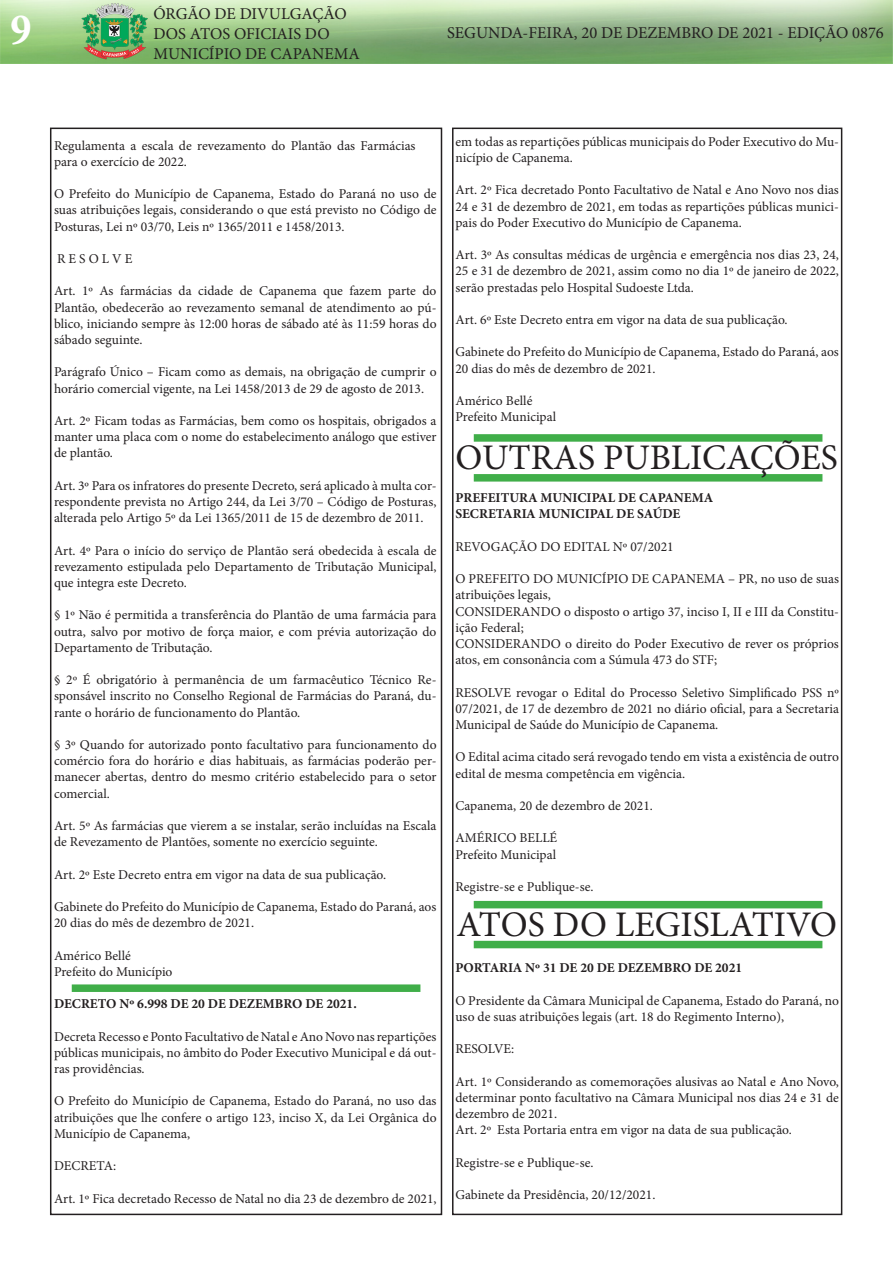
<style>
.page{position:relative;width:893px;height:1263px;background:#fff}
.page>*{position:absolute;margin:0;border:0;box-sizing:border-box;transform-origin:0 0}
.t1{font:700 condensed 45px "Minion Pro";color:#fff}
.t2{font:36px "Minion Pro";color:#231f20}
.t3{font:16.5px/19.8px "Minion Pro";color:#231f20}
.t4{font:13.5px/16.2px "Minion Pro";color:#231f20;text-align:justify}
.t5{font:700 13.5px "Minion Pro";color:#231f20}
</style>
<div class="page">
<div style="left:50px;top:128px;width:392px;height:1087px;border:2px solid #231f20"></div>
<img style="left:0;top:0;width:893px;height:64px">
<div style="left:452px;top:128px;width:390px;height:1087px;border:2px solid #231f20"></div>
<div style="left:72px;top:984px;width:348px;height:8px;background:#40ae49"></div>
<div style="left:474px;top:434px;width:348px;height:8px;background:#40ae49"></div>
<div style="left:474px;top:474px;width:348px;height:8px;background:#40ae49"></div>
<div style="left:474px;top:901px;width:348px;height:7px;background:#40ae49"></div>
<div style="left:474px;top:941px;width:348px;height:7px;background:#40ae49"></div>
<h1 class="t1" style="left:11px;top:-1px;width:22px">9</h1>
<p class="t3" style="left:153px;top:4px;width:208px">ÓRGÃO DE DIVULGAÇÃO<br>DOS ATOS OFICIAIS DO<br>MUNICÍPIO DE CAPANEMA</p>
<p class="t3" style="left:447px;top:23px;width:438px">SEGUNDA-FEIRA, 20 DE DEZEMBRO DE 2021 - EDIÇÃO 0876</p>
<p class="t4" style="left:54px;top:137px;width:363px">Regulamenta a escala de revezamento do Plantão das Farmácias para o exercício de 2022.</p>
<p class="t4" style="left:54px;top:186px;width:384px">O Prefeito do Município de Capanema, Estado do Paraná no uso de suas atribuições legais, considerando o que está previsto no Código de Posturas, Lei nº 03/70, Leis nº 1365/2011 e 1458/2013.</p>
<p class="t4" style="left:57px;top:251px;width:77px">R E S O L V E</p>
<p class="t4" style="left:54px;top:283px;width:384px">Art. 1º As farmácias da cidade de Capanema que fazem parte do Plantão, obedecerão ao revezamento semanal de atendimento ao pú&shy;blico, iniciando sempre às 12:00 horas de sábado até às 11:59 horas do sábado seguinte.</p>
<p class="t4" style="left:54px;top:364px;width:384px">Parágrafo Único – Ficam como as demais, na obrigação de cumprir o horário comercial vigente, na Lei 1458/2013 de 29 de agosto de 2013.</p>
<p class="t4" style="left:54px;top:413px;width:384px">Art. 2º Ficam todas as Farmácias, bem como os hospitais, obrigados a manter uma placa com o nome do estabelecimento análogo que estiver de plantão.</p>
<p class="t4" style="left:54px;top:477px;width:384px">Art. 3º Para os infratores do presente Decreto, será aplicado à multa cor&shy;respondente prevista no Artigo 244, da Lei 3/70 – Código de Posturas, alterada pelo Artigo 5º da Lei 1365/2011 de 15 de dezembro de 2011.</p>
<p class="t4" style="left:54px;top:542px;width:384px">Art. 4º Para o início do serviço de Plantão será obedecida à escala de revezamento estipulada pelo Departamento de Tributação Municipal, que integra este Decreto.</p>
<p class="t4" style="left:54px;top:607px;width:384px">§ 1º Não é permitida a transferência do Plantão de uma farmácia para outra, salvo por motivo de força maior, e com prévia autorização do Departamento de Tributação.</p>
<p class="t4" style="left:54px;top:672px;width:384px">§ 2º É obrigatório à permanência de um farmacêutico Técnico Re&shy;sponsável inscrito no Conselho Regional de Farmácias do Paraná, du&shy;rante o horário de funcionamento do Plantão.</p>
<p class="t4" style="left:54px;top:737px;width:384px">§ 3º Quando for autorizado ponto facultativo para funcionamento do comércio fora do horário e dias habituais, as farmácias poderão per&shy;manecer abertas, dentro do mesmo critério estabelecido para o setor comercial.</p>
<p class="t4" style="left:54px;top:818px;width:384px">Art. 5º As farmácias que vierem a se instalar, serão incluídas na Escala de Revezamento de Plantões, somente no exercício seguinte.</p>
<p class="t4" style="left:54px;top:866px;width:334px">Art. 2º Este Decreto entra em vigor na data de sua publicação.</p>
<p class="t4" style="left:54px;top:899px;width:384px">Gabinete do Prefeito do Município de Capanema, Estado do Paraná, aos<br>20 dias do mês de dezembro de 2021.</p>
<p class="t4" style="left:54px;top:947px;width:78px">Américo Bellé</p>
<p class="t4" style="left:54px;top:963px;width:120px">Prefeito do Município</p>
<p class="t5" style="left:54px;top:994px;width:304px">DECRETO Nº 6.998 DE 20 DE DEZEMBRO DE 2021.</p>
<p class="t4" style="left:54px;top:1028px;width:384px">Decreta Recesso e Ponto Facultativo de Natal e Ano Novo nas repartições públicas municipais, no âmbito do Poder Executivo Municipal e dá out&shy;ras providências.</p>
<p class="t4" style="left:54px;top:1093px;width:384px">O Prefeito do Município de Capanema, Estado do Paraná, no uso das atribuições que lhe confere o artigo 123, inciso X, da Lei Orgânica do Município de Capanema,</p>
<p class="t4" style="left:54px;top:1158px;width:64px">DECRETA:</p>
<p class="t4" style="left:54px;top:1190px;width:384px">Art. 1º Fica decretado Recesso de Natal no dia 23 de dezembro de 2021,</p>
<p class="t4" style="left:455px;top:133px;width:385px">em todas as repartições públicas municipais do Poder Executivo do Mu&shy;nicípio de Capanema.</p>
<p class="t4" style="left:455px;top:182px;width:385px">Art. 2º Fica decretado Ponto Facultativo de Natal e Ano Novo nos dias 24 e 31 de dezembro de 2021, em todas as repartições públicas munici&shy;pais do Poder Executivo do Município de Capanema.</p>
<p class="t4" style="left:455px;top:247px;width:385px">Art. 3º As consultas médicas de urgência e emergência nos dias 23, 24, 25 e 31 de dezembro de 2021, assim como no dia 1º de janeiro de 2022, serão prestadas pelo Hospital Sudoeste Ltda.</p>
<p class="t4" style="left:455px;top:312px;width:334px">Art. 6º Este Decreto entra em vigor na data de sua publicação.</p>
<p class="t4" style="left:455px;top:344px;width:385px">Gabinete do Prefeito do Município de Capanema, Estado do Paraná, aos<br>20 dias do mês de dezembro de 2021.</p>
<p class="t4" style="left:455px;top:393px;width:78px">Américo Bellé</p>
<p class="t4" style="left:455px;top:409px;width:102px">Prefeito Municipal</p>
<p class="t2" style="left:455px;top:434px;width:384px">OUTRAS PUBLICAÇÕES</p>
<p class="t5" style="left:455px;top:488px;width:259px">PREFEITURA MUNICIPAL DE CAPANEMA</p>
<p class="t5" style="left:455px;top:505px;width:226px">SECRETARIA MUNICIPAL DE SAÚDE</p>
<p class="t4" style="left:455px;top:538px;width:220px">REVOGAÇÃO DO EDITAL Nº 07/2021</p>
<p class="t4" style="left:455px;top:571px;width:385px">O PREFEITO DO MUNICÍPIO DE CAPANEMA – PR, no uso de suas atribuições legais,</p>
<p class="t4" style="left:455px;top:603px;width:385px">CONSIDERANDO o disposto o artigo 37, inciso I, II e III da Constitu&shy;ição Federal;</p>
<p class="t4" style="left:455px;top:636px;width:385px">CONSIDERANDO o direito do Poder Executivo de rever os próprios atos, em consonância com a Súmula 473 do STF;</p>
<p class="t4" style="left:455px;top:684px;width:385px">RESOLVE revogar o Edital do Processo Seletivo Simplificado PSS nº 07/2021, de 17 de dezembro de 2021 no diário oficial, para a Secretaria Municipal de Saúde do Município de Capanema.</p>
<p class="t4" style="left:455px;top:749px;width:385px">O Edital acima citado será revogado tendo em vista a existência de outro edital de mesma competência em vigência.</p>
<p class="t4" style="left:455px;top:798px;width:199px">Capanema, 20 de dezembro de 2021.</p>
<p class="t4" style="left:455px;top:830px;width:103px">AMÉRICO BELLÉ</p>
<p class="t4" style="left:455px;top:846px;width:102px">Prefeito Municipal</p>
<p class="t4" style="left:455px;top:879px;width:140px">Registre-se e Publique-se.</p>
<p class="t2" style="left:456px;top:900px;width:382px">ATOS DO LEGISLATIVO</p>
<p class="t5" style="left:455px;top:958px;width:288px">PORTARIA Nº 31 DE 20 DE DEZEMBRO DE 2021</p>
<p class="t4" style="left:455px;top:992px;width:385px">O Presidente da Câmara Municipal de Capanema, Estado do Paraná, no uso de suas atribuições legais (art. 18 do Regimento Interno),</p>
<p class="t4" style="left:455px;top:1041px;width:60px">RESOLVE:</p>
<p class="t4" style="left:455px;top:1073px;width:385px">Art. 1º Considerando as comemorações alusivas ao Natal e Ano Novo, determinar ponto facultativo na Câmara Municipal nos dias 24 e 31 de dezembro de 2021.</p>
<p class="t4" style="left:455px;top:1122px;width:338px">Art. 2º Esta Portaria entra em vigor na data de sua publicação.</p>
<p class="t4" style="left:455px;top:1154px;width:140px">Registre-se e Publique-se.</p>
<p class="t4" style="left:455px;top:1186px;width:201px">Gabinete da Presidência, 20/12/2021.</p>
</div>
